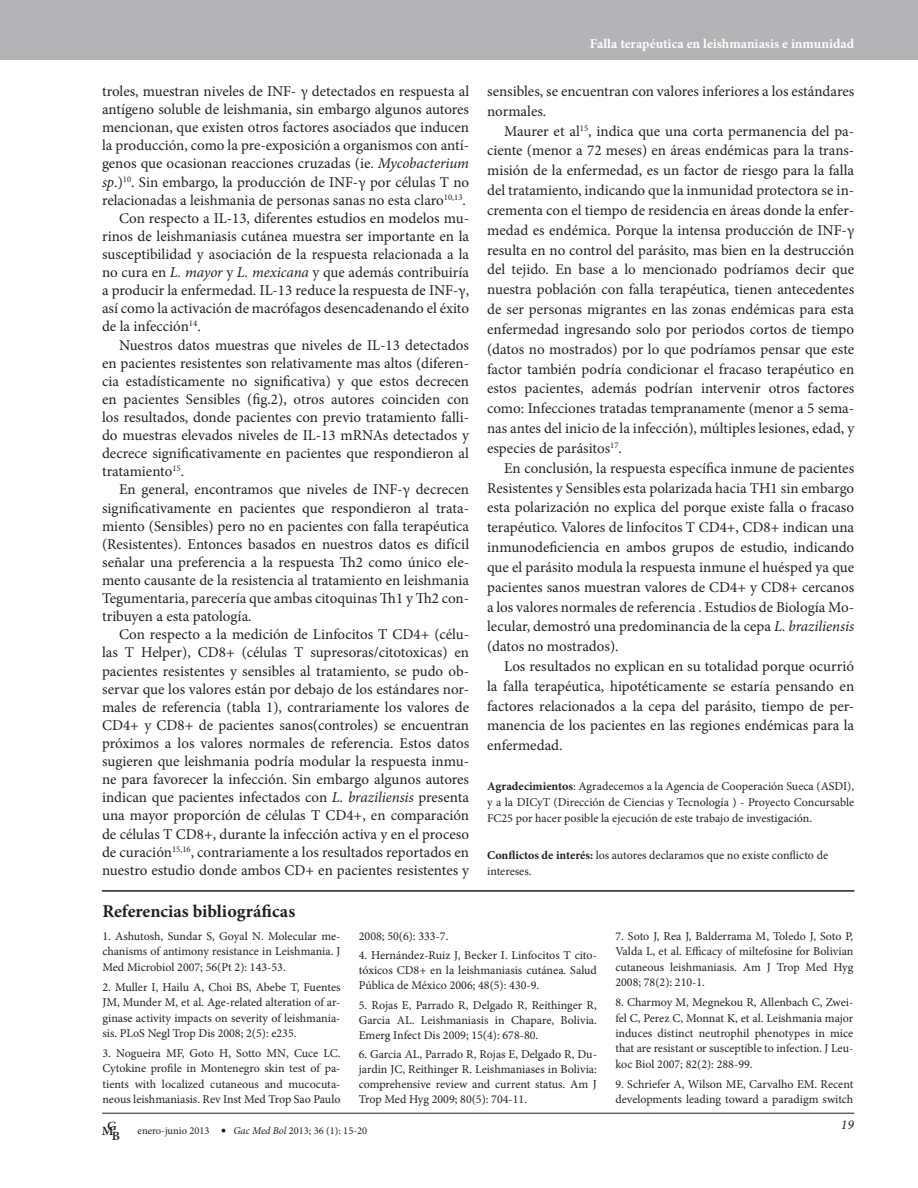
<style>
.page{position:relative;width:918px;height:1188px;background:#fff}
.page>*{position:absolute;margin:0;border:0;box-sizing:border-box;transform-origin:0 0}
.t1{font:700 18px "Minion Pro";letter-spacing:-.005em;color:#231f20}
.t2{font:15px/18.1px "Minion Pro";letter-spacing:-.005em;color:#231f20;text-align:justify}
.t3{font:700 13.5px "Minion Pro";color:#fff}
.t4{font:italic 13.5px "Minion Pro";color:#231f20}
.t5{font:600 12.6px "Minion Pro";color:#231f20;scale:1.05 1}
.t6{font:12px/15.5px "Minion Pro";color:#231f20;text-align:justify}
.t7{font:10.5px "Minion Pro";color:#231f20}
.s1{font-style:italic}
.s2{font-weight:700}
</style>
<div class="page">
<div style="left:0;top:0;width:918px;height:60px;background:#b2b3b7"></div>
<hr style="left:102px;top:1113px;width:752px;height:1px;background:#231f20">
<svg style="left:222px;top:1129px;width:3px;height:4px"></svg>
<hr style="left:102px;top:890px;width:752px;height:2px;background:#231f20">
<p class="t2" style="left:102px;top:82px;width:369px">troles, muestran niveles de INF- γ detectados en respuesta al antígeno soluble de leishmania, sin embargo algunos autores mencionan, que existen otros factores asociados que inducen la producción, como la pre-exposición a organismos con antí&shy;genos que ocasionan reacciones cruzadas (ie. <span class="s1">Mycobacterium sp</span>.)<sup>10</sup>. Sin embargo, la producción de INF-γ por células T no relacionadas a leishmania de personas sanas no esta claro<sup>10,13</sup>.</p>
<p class="t2" style="left:102px;top:209px;width:369px;text-indent:17px">Con respecto a IL-13, diferentes estudios en modelos mu&shy;rinos de leishmaniasis cutánea muestra ser importante en la susceptibilidad y asociación de la respuesta relacionada a la no cura en <span class="s1">L. mayor</span> y <span class="s1">L. mexicana</span> y que además contribuiría a producir la enfermedad. IL-13 reduce la respuesta de INF-γ, así como la activación de macrófagos desencadenando el éxito de la infección<sup>14</sup>.</p>
<p class="t2" style="left:102px;top:336px;width:369px;text-indent:17px">Nuestros datos muestras que niveles de IL-13 detectados en pacientes resistentes son relativamente mas altos (diferen&shy;cia estadísticamente no significativa) y que estos decrecen en pacientes Sensibles (fig.2), otros autores coinciden con los resultados, donde pacientes con previo tratamiento falli&shy;do muestras elevados niveles de IL-13 mRNAs detectados y decrece significativamente en pacientes que respondieron al tratamiento<sup>15</sup>.</p>
<p class="t2" style="left:102px;top:481px;width:369px;text-indent:17px">En general, encontramos que niveles de INF-γ decrecen significativamente en pacientes que respondieron al trata&shy;miento (Sensibles) pero no en pacientes con falla terapéutica (Resistentes). Entonces basados en nuestros datos es difícil señalar una preferencia a la respuesta Th2 como único ele&shy;mento causante de la resistencia al tratamiento en leishmania Tegumentaria, parecería que ambas citoquinas Th1 y Th2 con&shy;tribuyen a esta patología.</p>
<p class="t2" style="left:102px;top:625px;width:369px;text-indent:17px">Con respecto a la medición de Linfocitos T CD4+ (célu&shy;las T Helper), CD8+ (células T supresoras/citotoxicas) en pacientes resistentes y sensibles al tratamiento, se pudo ob&shy;servar que los valores están por debajo de los estándares nor&shy;males de referencia (tabla 1), contrariamente los valores de CD4+ y CD8+ de pacientes sanos(controles) se encuentran próximos a los valores normales de referencia. Estos datos sugieren que leishmania podría modular la respuesta inmu&shy;ne para favorecer la infección. Sin embargo algunos autores indican que pacientes infectados con <span class="s1">L. braziliensis</span> presenta una mayor proporción de células T CD4+, en comparación de células T CD8+, durante la infección activa y en el proceso de curación<sup>15,16</sup>, contrariamente a los resultados reportados en nuestro estudio donde ambos CD+ en pacientes resistentes y</p>
<p class="t1" style="left:102px;top:899px;width:194px">Referencias bibliográficas</p>
<p class="t3" style="left:590px;top:34px;width:266px">Falla terapéutica en leishmaniasis e inmunidad</p>
<p class="t2" style="left:487px;top:81px;width:369px;line-height:19.8px">sensibles, se encuentran con valores inferiores a los estándares normales.</p>
<p class="t2" style="left:487px;top:121px;width:369px;line-height:19.8px;text-indent:17px">Maurer et al<sup>15</sup>, indica que una corta permanencia del pa&shy;ciente (menor a 72 meses) en áreas endémicas para la trans&shy;misión de la enfermedad, es un factor de riesgo para la falla del tratamiento, indicando que la inmunidad protectora se in&shy;crementa con el tiempo de residencia en áreas donde la enfer&shy;medad es endémica. Porque la intensa producción de INF-γ resulta en no control del parásito, mas bien en la destrucción del tejido. En base a lo mencionado podríamos decir que nuestra población con falla terapéutica, tienen antecedentes de ser personas migrantes en las zonas endémicas para esta enfermedad ingresando solo por periodos cortos de tiempo (datos no mostrados) por lo que podríamos pensar que este factor también podría condicionar el fracaso terapéutico en estos pacientes, además podrían intervenir otros factores como: Infecciones tratadas tempranamente (menor a 5 sema&shy;nas antes del inicio de la infección), múltiples lesiones, edad, y especies de parásitos<sup>17</sup>.</p>
<p class="t2" style="left:487px;top:458px;width:369px;line-height:19.8px;text-indent:17px">En conclusión, la respuesta específica inmune de pacientes Resistentes y Sensibles esta polarizada hacia TH1 sin embargo esta polarización no explica del porque existe falla o fracaso terapéutico. Valores de linfocitos T CD4+, CD8+ indican una inmunodeficiencia en ambos grupos de estudio, indicando que el parásito modula la respuesta inmune el huésped ya que pacientes sanos muestran valores de CD4+ y CD8+ cercanos a los valores normales de referencia . Estudios de Biología Mo&shy;lecular, demostró una predominancia de la cepa <span class="s1">L. braziliensis </span>(datos no mostrados).</p>
<p class="t2" style="left:487px;top:656px;width:369px;line-height:19.8px;text-indent:17px">Los resultados no explican en su totalidad porque ocurrió la falla terapéutica, hipotéticamente se estaría pensando en factores relacionados a la cepa del parásito, tiempo de per&shy;manencia de los pacientes en las regiones endémicas para la enfermedad.</p>
<p class="t6" style="left:487px;top:778px;width:369px;line-height:16.2px"><span class="s2">Agradecimientos</span>: Agradecemos a la Agencia de Cooperación Sueca (ASDI), y a la DICyT (Dirección de Ciencias y Tecnología ) - Proyecto Concursable FC25 por hacer posible la ejecución de este trabajo de investigación.</p>
<p class="t6" style="left:487px;top:847px;width:343px;line-height:16.2px"><span class="s2">Conflictos de interés:</span> los autores declaramos que no existe conflicto de intereses.</p>
<p class="t6" style="left:102px;top:929px;width:240px">1. Ashutosh, Sundar S, Goyal N. Molecular me&shy;chanisms of antimony resistance in Leishmania. J Med Microbiol 2007; 56(Pt 2): 143-53.</p>
<p class="t6" style="left:102px;top:979px;width:240px">2. Muller I, Hailu A, Choi BS, Abebe T, Fuentes JM, Munder M, et al. Age-related alteration of ar&shy;ginase activity impacts on severity of leishmania&shy;sis. PLoS Negl Trop Dis 2008; 2(5): e235.</p>
<p class="t6" style="left:102px;top:1045px;width:240px">3. Nogueira MF, Goto H, Sotto MN, Cuce LC.<br>Cytokine profile in Montenegro skin test of pa&shy;tients with localized cutaneous and mucocuta&shy;neous leishmaniasis. Rev Inst Med Trop Sao Paulo</p>
<p class="t6" style="left:359px;top:929px;width:91px">2008; 50(6): 333-7.</p>
<p class="t6" style="left:359px;top:948px;width:240px;line-height:15px">4. Hernández-Ruiz J, Becker I. Linfocitos T cito&shy;tóxicos CD8+ en la leishmaniasis cutánea. Salud Pública de México 2006; 48(5): 430-9.</p>
<p class="t6" style="left:359px;top:997px;width:240px;line-height:15px">5. Rojas E, Parrado R, Delgado R, Reithinger R, Garcia AL. Leishmaniasis in Chapare, Bolivia.<br>Emerg Infect Dis 2009; 15(4): 678-80.</p>
<p class="t6" style="left:359px;top:1047px;width:240px;line-height:15px">6. Garcia AL, Parrado R, Rojas E, Delgado R, Du&shy;jardin JC, Reithinger R. Leishmaniases in Bolivia: comprehensive review and current status. Am J Trop Med Hyg 2009; 80(5): 704-11.</p>
<p class="t6" style="left:615px;top:929px;width:240px">7. Soto J, Rea J, Balderrama M, Toledo J, Soto P, Valda L, et al. Efficacy of miltefosine for Bolivian cutaneous leishmaniasis. Am J Trop Med Hyg 2008; 78(2): 210-1.</p>
<p class="t6" style="left:615px;top:995px;width:239px">8. Charmoy M, Megnekou R, Allenbach C, Zwei&shy;fel C, Perez C, Monnat K, et al. Leishmania major induces distinct neutrophil phenotypes in mice that are resistant or susceptible to infection. J Leu&shy;koc Biol 2007; 82(2): 288-99.</p>
<p class="t6" style="left:615px;top:1076px;width:239px">9. Schriefer A, Wilson ME, Carvalho EM. Recent developments leading toward a paradigm switch</p>
<p class="t5" style="left:107px;top:1118px;width:11px">G</p>
<p class="t4" style="left:841px;top:1116px;width:14px">19</p>
<p class="t5" style="left:102px;top:1125px;width:19px">MB</p>
<p class="t7" style="left:138px;top:1123px;width:74px">enero-junio 2013</p>
<p class="t7" style="left:233px;top:1124px;width:135px"><span class="s1">Gac Med Bol</span> 2013; 36 (1): 15-20</p>
</div>
